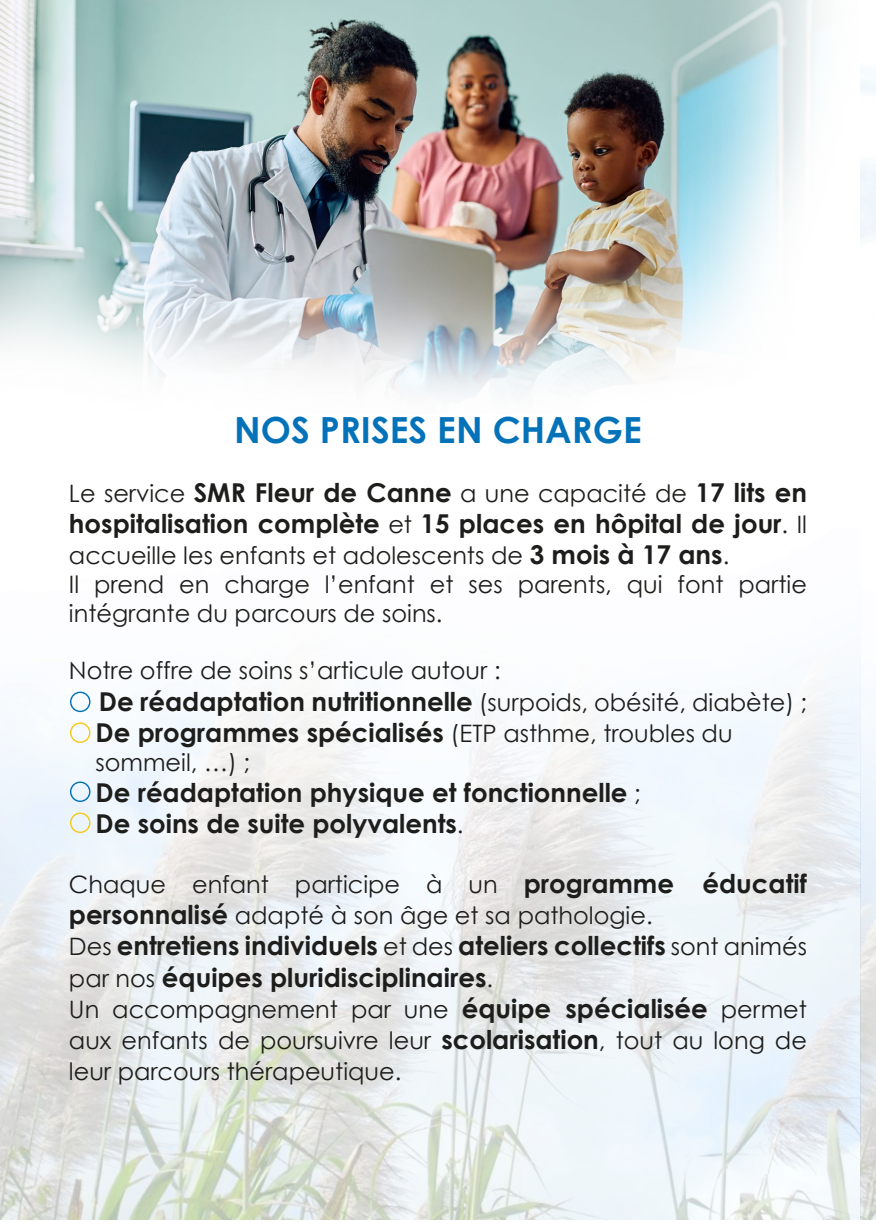
<style>
.page{position:relative;width:876px;height:1225px;background:#fff}
.page>*{position:absolute;margin:0;border:0;box-sizing:border-box;transform-origin:0 0}
.t1{font:700 36px "Century Gothic";color:#0472b9}
.t2{font:700 26px/31.2px "Century Gothic";color:#1d1d1b}
.t3{font:24px/31.2px "Century Gothic";color:#1d1d1b}
.s1{font-weight:700;font-size:26px}
.s2{font-weight:400;font-size:24px}
</style>
<div class="page">
<img style="left:0;top:658px;width:876px;height:561px">
<svg style="left:70px;top:691px;width:20px;height:21px"></svg>
<svg style="left:70px;top:722px;width:20px;height:21px"></svg>
<svg style="left:70px;top:781px;width:20px;height:21px"></svg>
<svg style="left:70px;top:812px;width:20px;height:21px"></svg>
<img style="left:0;top:0;width:823px;height:396px">
<h1 class="t1" style="left:234px;top:407px;width:409px">NOS PRISES EN CHARGE</h1>
<p class="t3" style="left:69px;top:477px;width:739px">Le service <span class="s1">SMR Fleur de Canne</span> a une capacité de <span class="s1">17 lits en</span></p>
<p class="t2" style="left:69px;top:507px;width:739px">hospitalisation complète <span class="s2">et</span> 15 places en hôpital de jour<span class="s2">. Il</span></p>
<p class="t3" style="left:69px;top:541px;width:739px;line-height:28.8px">accueille les enfants et adolescents de <span class="s1">3 mois à 17 ans</span>.<br>Il prend en charge l’enfant et ses parents, qui font partie intégrante du parcours de soins.</p>
<p class="t3" style="left:69px;top:655px;width:433px">Notre offre de soins s’articule autour :</p>
<p class="t2" style="left:96px;top:685px;width:713px">De réadaptation nutritionnelle <span class="s2">(surpoids, obésité, diabète) ;<br></span>De programmes spécialisés <span class="s2">(ETP asthme, troubles du</span></p>
<p class="t3" style="left:96px;top:746px;width:156px">sommeil, …) ;</p>
<p class="t2" style="left:96px;top:776px;width:547px">De réadaptation physique et fonctionnelle <span class="s2">;<br></span>De soins de suite polyvalents<span class="s2">.</span></p>
<p class="t3" style="left:69px;top:868px;width:739px">Chaque enfant participe à un <span class="s1">programme éducatif personnalisé</span> adapté à son âge et sa pathologie.</p>
<p class="t2" style="left:69px;top:930px;width:739px"><span class="s2">Des</span> entretiens individuels <span class="s2">et des</span> ateliers collectifs <span class="s2">sont animés par nos</span> équipes pluridisciplinaires<span class="s2">.</span></p>
<p class="t3" style="left:69px;top:993px;width:739px;text-align:justify">Un accompagnement par une <span class="s1">équipe spécialisée</span> permet aux enfants de poursuivre leur <span class="s1">scolarisation</span>, tout au long de leur parcours thérapeutique.</p>
</div>
